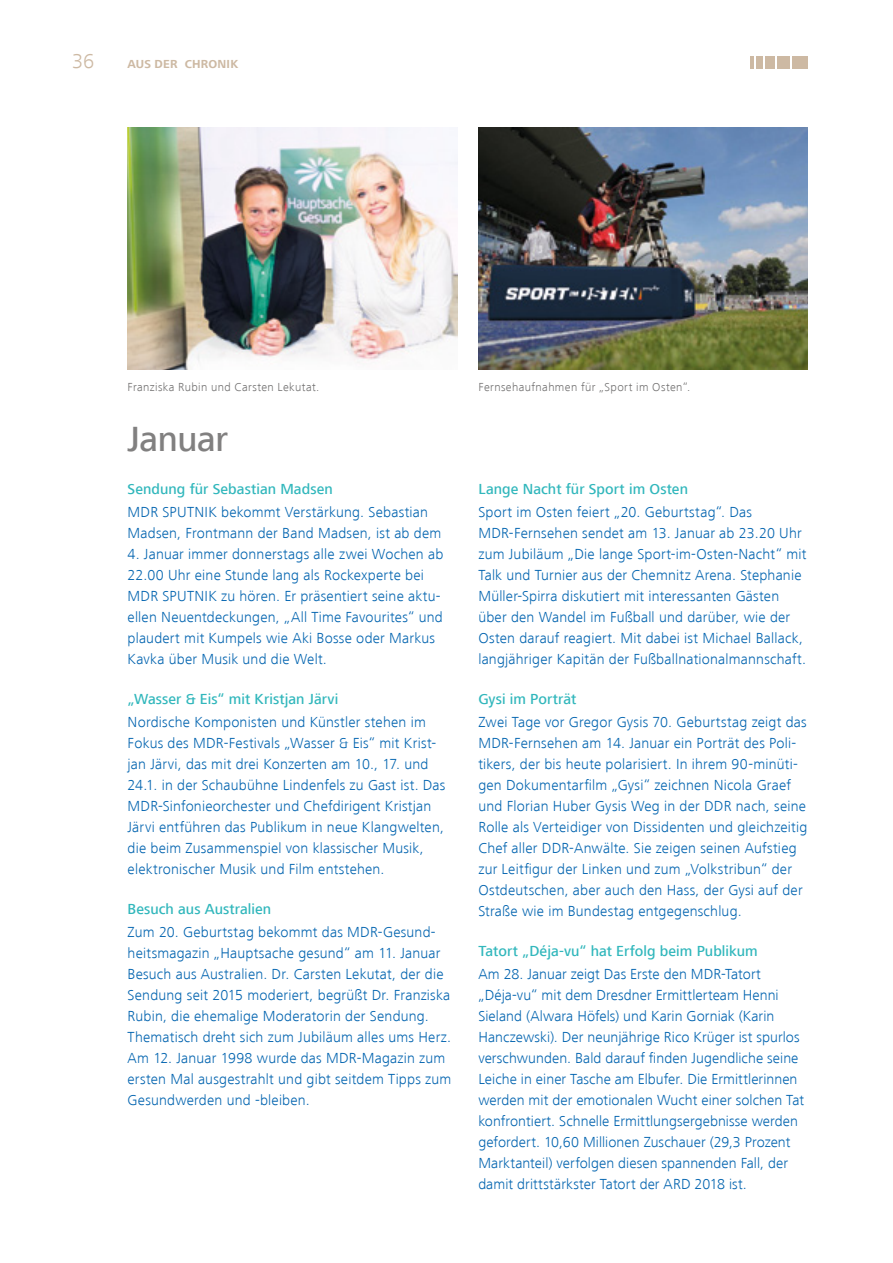
<style>
.page{position:relative;width:893px;height:1263px;background:#fff}
.page>*{position:absolute;margin:0;border:0;box-sizing:border-box;transform-origin:0 0}
.t1{font:500 36px "Frutiger Next LT";letter-spacing:-.01em;color:#818080}
.t2{font:21px "Frutiger Next LT Light";color:#cdb9a3}
.t3{font:15px/21px "Frutiger Next LT Light";letter-spacing:.015em;color:#0063af}
.t4{font:500 15px "Frutiger Next LT";letter-spacing:.005em;color:#31b7bc}
.t5{font:300 15px "Frutiger Next LT";letter-spacing:.01em;color:#0063af}
.t6{font:12px "Frutiger Next LT Light";letter-spacing:.035em;color:#706f6f}
.t7{font:12px "Frutiger Next LT Bold";color:#cdb9a3}
</style>
<div class="page">
<div style="left:793px;top:56px;width:15px;height:12px;background:#cdb9a3"></div>
<div style="left:778px;top:56px;width:12px;height:12px;background:#cdb9a3"></div>
<div style="left:766px;top:56px;width:9px;height:12px;background:#cdb9a3"></div>
<div style="left:757px;top:56px;width:6px;height:12px;background:#cdb9a3"></div>
<svg style="left:751px;top:56px;width:3px;height:12px"></svg>
<img style="left:128px;top:128px;width:329px;height:242px">
<img style="left:478px;top:128px;width:330px;height:242px">
<h2 class="t2" style="left:72px;top:49px;width:23px">36</h2>
<p class="t7" style="left:128px;top:57px;width:13px">AUS</p>
<p class="t7" style="left:155px;top:57px;width:9px">DER</p>
<p class="t7" style="left:185px;top:57px;width:10px">CHRONIK</p>
<p class="t6" style="left:128px;top:381px;width:193px">Franziska Rubin und Carsten Lekutat.</p>
<h1 class="t1" style="left:128px;top:419px;width:102px">Januar</h1>
<p class="t4" style="left:128px;top:481px;width:207px">Sendung für Sebastian Madsen</p>
<p class="t3" style="left:128px;top:501px;width:315px">MDR SPUTNIK bekommt Verstärkung. Sebastian<br>Madsen, Frontmann der Band Madsen, ist ab dem</p>
<p class="t3" style="left:128px;top:543px;width:317px">4. Januar immer donnerstags alle zwei Wochen ab 22.00 Uhr eine Stunde lang als Rockexperte bei MDR SPUTNIK zu hören. Er präsentiert seine aktu&shy;ellen Neuentdeckungen, „All Time Favourites“ und plaudert mit Kumpels wie Aki Bosse oder Markus Kavka über Musik und die Welt.</p>
<p class="t4" style="left:128px;top:691px;width:212px">„Wasser &amp; Eis“ mit Kristjan Järvi</p>
<p class="t3" style="left:128px;top:711px;width:319px">Nordische Komponisten und Künstler stehen im Fokus des MDR-Festivals „Wasser &amp; Eis“ mit Krist&shy;jan Järvi, das mit drei Konzerten am 10., 17. und 24.1. in der Schaubühne Lindenfels zu Gast ist. Das MDR-Sinfonieorchester und Chefdirigent Kristjan Järvi entführen das Publikum in neue Klangwelten, die beim Zusammenspiel von klassischer Musik, elektronischer Musik und Film entstehen.</p>
<p class="t4" style="left:128px;top:901px;width:145px">Besuch aus Australien</p>
<p class="t3" style="left:128px;top:921px;width:325px">Zum 20. Geburtstag bekommt das MDR-Gesund&shy;heitsmagazin „Hauptsache gesund“ am 11. Januar Besuch aus Australien. Dr. Carsten Lekutat, der die Sendung seit 2015 moderiert, begrüßt Dr. Franziska Rubin, die ehemalige Moderatorin der Sendung.<br>Thematisch dreht sich zum Jubiläum alles ums Herz.<br>Am 12. Januar 1998 wurde das MDR-Magazin zum ersten Mal ausgestrahlt und gibt seitdem Tipps zum Gesundwerden und -bleiben.</p>
<p class="t6" style="left:478px;top:381px;width:214px">Fernsehaufnahmen für „Sport im Osten“.</p>
<p class="t4" style="left:478px;top:481px;width:211px">Lange Nacht für Sport im Osten</p>
<p class="t3" style="left:478px;top:501px;width:330px">Sport im Osten feiert „20. Geburtstag“. Das MDR-Fernsehen sendet am 13. Januar ab 23.20 Uhr zum Jubiläum „Die lange Sport-im-Osten-Nacht“ mit Talk und Turnier aus der Chemnitz Arena. Stephanie Müller-Spirra diskutiert mit interessanten Gästen über den Wandel im Fußball und darüber, wie der Osten darauf reagiert. Mit dabei ist Michael Ballack, langjähriger Kapitän der Fußballnationalmannschaft.</p>
<p class="t4" style="left:478px;top:691px;width:100px">Gysi im Porträt</p>
<p class="t3" style="left:478px;top:711px;width:330px">Zwei Tage vor Gregor Gysis 70. Geburtstag zeigt das<br>MDR-Fernsehen am 14. Januar ein Porträt des Poli&shy;tikers, der bis heute polarisiert. In ihrem 90-minüti-</p>
<p class="t5" style="left:478px;top:776px;width:314px">gen Dokumentarfilm „Gysi“ zeichnen Nicola Graef</p>
<p class="t3" style="left:478px;top:795px;width:331px;text-align:justify">und Florian Huber Gysis Weg in der DDR nach, seine Rolle als Verteidiger von Dissidenten und gleichzeitig Chef aller DDR-Anwälte. Sie zeigen seinen Aufstieg</p>
<p class="t5" style="left:478px;top:860px;width:315px">zur Leitfigur der Linken und zum „Volkstribun“ der</p>
<p class="t3" style="left:478px;top:879px;width:326px">Ostdeutschen, aber auch den Hass, der Gysi auf der<br>Straße wie im Bundestag entgegenschlug.</p>
<p class="t4" style="left:478px;top:943px;width:281px">Tatort „Déja-vu“ hat Erfolg beim Publikum</p>
<p class="t3" style="left:478px;top:963px;width:323px">Am 28. Januar zeigt Das Erste den MDR-Tatort „Déja-vu“ mit dem Dresdner Ermittlerteam Henni Sieland (Alwara Höfels) und Karin Gorniak (Karin Hanczewski). Der neunjährige Rico Krüger ist spurlos</p>
<p class="t5" style="left:478px;top:1049px;width:322px">verschwunden. Bald darauf finden Jugendliche seine</p>
<p class="t3" style="left:478px;top:1068px;width:327px">Leiche in einer Tasche am Elbufer. Die Ermittlerinnen werden mit der emotionalen Wucht einer solchen Tat konfrontiert. Schnelle Ermittlungsergebnisse werden gefordert. 10,60 Millionen Zuschauer (29,3 Prozent Marktanteil) verfolgen diesen spannenden Fall, der damit drittstärkster Tatort der ARD 2018 ist.</p>
</div>
